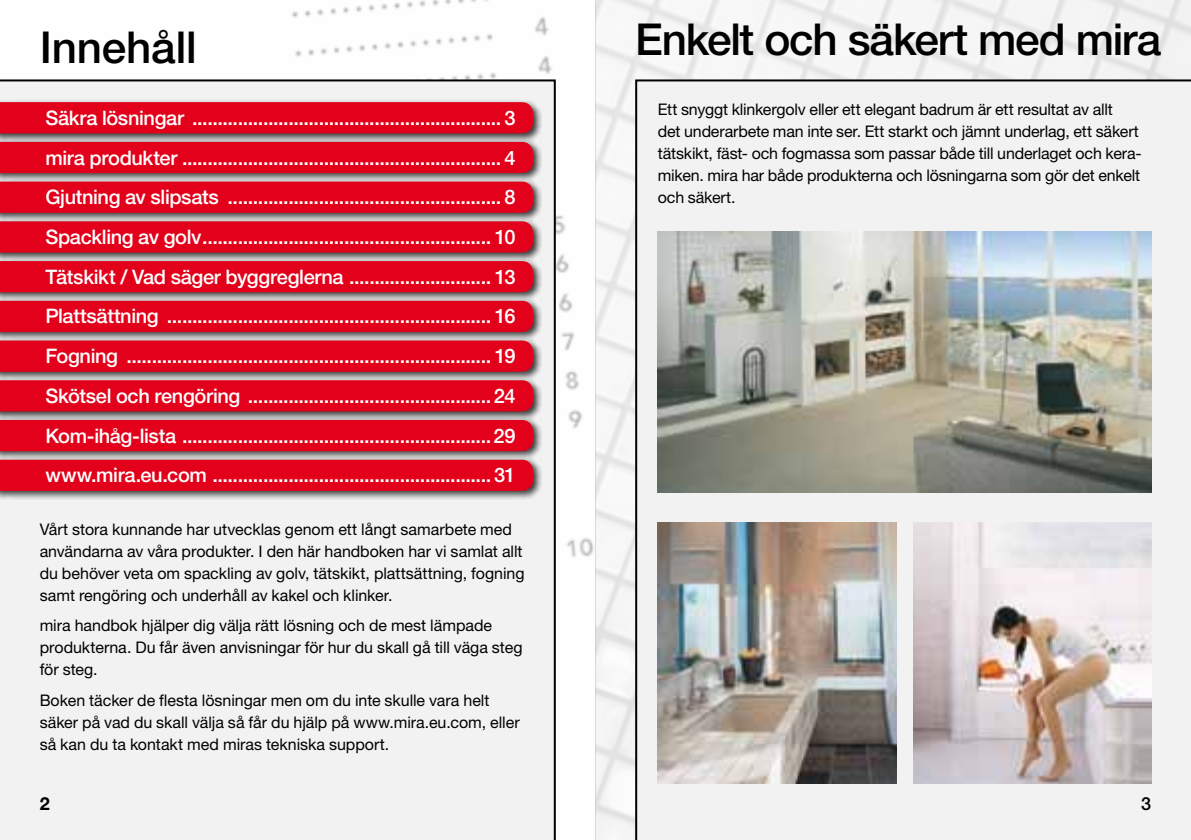
<style>
.page{position:relative;width:1191px;height:840px;background:#fff}
.page>*{position:absolute;margin:0;border:0;box-sizing:border-box;transform-origin:0 0}
.t1{font:500 44px "Helvetica Neue";letter-spacing:-.025em;color:#000}
.t2{font:500 44px "Helvetica Neue";letter-spacing:-.005em;color:#000}
.t3{font:500 22px/24px "Helvetica Neue";letter-spacing:.005em;color:#000}
.t4{font:500 20px/39.6px "Helvetica Neue";letter-spacing:-.02em;color:#fff}
.t5{font:700 18px "Helvetica Neue";color:#000}
.t6{font:500 18px "Helvetica Neue";color:#000}
.t7{font:16px/22px "Helvetica Neue";letter-spacing:-.005em;color:#000}
</style>
<div class="page">
<img style="left:291px;top:0;width:900px;height:839px">
<div style="left:0;top:79px;width:556px;height:760px;background:#f3f2f3"></div>
<div style="left:0;top:99px;width:542px;height:44px;background:#000;opacity:.75"></div>
<div style="left:0;top:102px;width:533px;height:31px;background:#e2001a"></div>
<div style="left:635px;top:79px;width:556px;height:760px;background:#f3f2f3"></div>
<div style="left:0;top:138px;width:542px;height:44px;background:#000;opacity:.75"></div>
<div style="left:0;top:142px;width:533px;height:31px;background:#e2001a"></div>
<div style="left:0;top:218px;width:542px;height:44px;background:#000;opacity:.75"></div>
<div style="left:0;top:222px;width:533px;height:30px;background:#e2001a"></div>
<div style="left:0;top:257px;width:542px;height:44px;background:#000;opacity:.75"></div>
<div style="left:0;top:261px;width:533px;height:31px;background:#e2001a"></div>
<div style="left:0;top:297px;width:542px;height:44px;background:#000;opacity:.75"></div>
<div style="left:0;top:300px;width:533px;height:32px;background:#e2001a"></div>
<div style="left:0;top:337px;width:542px;height:44px;background:#000;opacity:.75"></div>
<div style="left:0;top:340px;width:533px;height:31px;background:#e2001a"></div>
<div style="left:0;top:376px;width:542px;height:44px;background:#000;opacity:.75"></div>
<div style="left:0;top:380px;width:533px;height:31px;background:#e2001a"></div>
<div style="left:0;top:416px;width:542px;height:44px;background:#000;opacity:.75"></div>
<div style="left:0;top:420px;width:533px;height:31px;background:#e2001a"></div>
<div style="left:0;top:456px;width:542px;height:44px;background:#000;opacity:.75"></div>
<div style="left:0;top:459px;width:533px;height:31px;background:#e2001a"></div>
<div style="left:0;top:178px;width:542px;height:44px;background:#000;opacity:.75"></div>
<div style="left:0;top:181px;width:533px;height:32px;background:#e2001a"></div>
<img style="left:658px;top:522px;width:238px;height:260px">
<img style="left:658px;top:231px;width:493px;height:261px">
<img style="left:913px;top:522px;width:238px;height:260px">
<h1 class="t2" style="left:40px;top:21px;width:159px">Innehåll</h1>
<p class="t4" style="left:45px;top:98px;width:472px">Säkra lösningar ............................................................. 3 mira produkter ............................................................... 4</p>
<p class="t4" style="left:45px;top:177px;width:472px">Gjutning av slipsats ...................................................... 8</p>
<p class="t4" style="left:45px;top:217px;width:472px;text-align:justify">Spackling av golv......................................................... 10<br>Tätskikt / Vad säger byggreglerna ............................ 13<br>Plattsättning ................................................................ 16<br>Fogning ........................................................................ 19<br>Skötsel och rengöring ................................................ 24<br>Kom-ihåg-lista .............................................................29 www.mira.eu.com ....................................................... 31</p>
<p class="t7" style="left:40px;top:517px;width:486px">Vårt stora kunnande har utvecklas genom ett långt samarbete med användarna av våra produkter. I den här handboken har vi samlat allt du behöver veta om spackling av golv, tätskikt, plattsättning, fogning samt rengöring och underhåll av kakel och klinker.</p>
<p class="t7" style="left:40px;top:614px;width:484px">mira handbok hjälper dig välja rätt lösning och de mest lämpade produkterna. Du får även anvisningar för hur du skall gå till väga steg för steg.</p>
<p class="t7" style="left:40px;top:688px;width:481px">Boken täcker de flesta lösningar men om du inte skulle vara helt säker på vad du skall välja så får du hjälp på www.mira.eu.com, eller så kan du ta kontakt med miras tekniska support.</p>
<h1 class="t1" style="left:635px;top:13px;width:527px">Enkelt och säkert med mira</h1>
<p class="t7" style="left:658px;top:98px;width:489px">Indhold so;bgjs; oibgjsiodfjvgs dvg; jsodigj s gvsiojf sbef d oigj degf&shy;siodf asiod whdu wiugf iohseriufh aoiesj awoidj</p>
<p class="t7" style="left:658px;top:98px;width:485px">Ett snyggt klinkergolv eller ett elegant badrum är ett resultat av allt<br>det underarbete man inte ser. Ett starkt och jämnt underlag, ett säkert tätskikt, fäst- och fogmassa som passar både till underlaget och kera&shy;miken. mira har både produkterna och lösningarna som gör det enkelt och säkert.</p>
<h2 class="t3" style="left:658px;top:99px;width:458px">Indhold so;bgjs; oibgjsiodfjvgs dvg; jsodigj s gvsiojf sbefad oigj degfsiodf asiod wiej</h2>
<p class="t5" style="left:40px;top:792px;width:12px">2</p>
<p class="t6" style="left:1141px;top:792px;width:12px">3</p>
</div>
